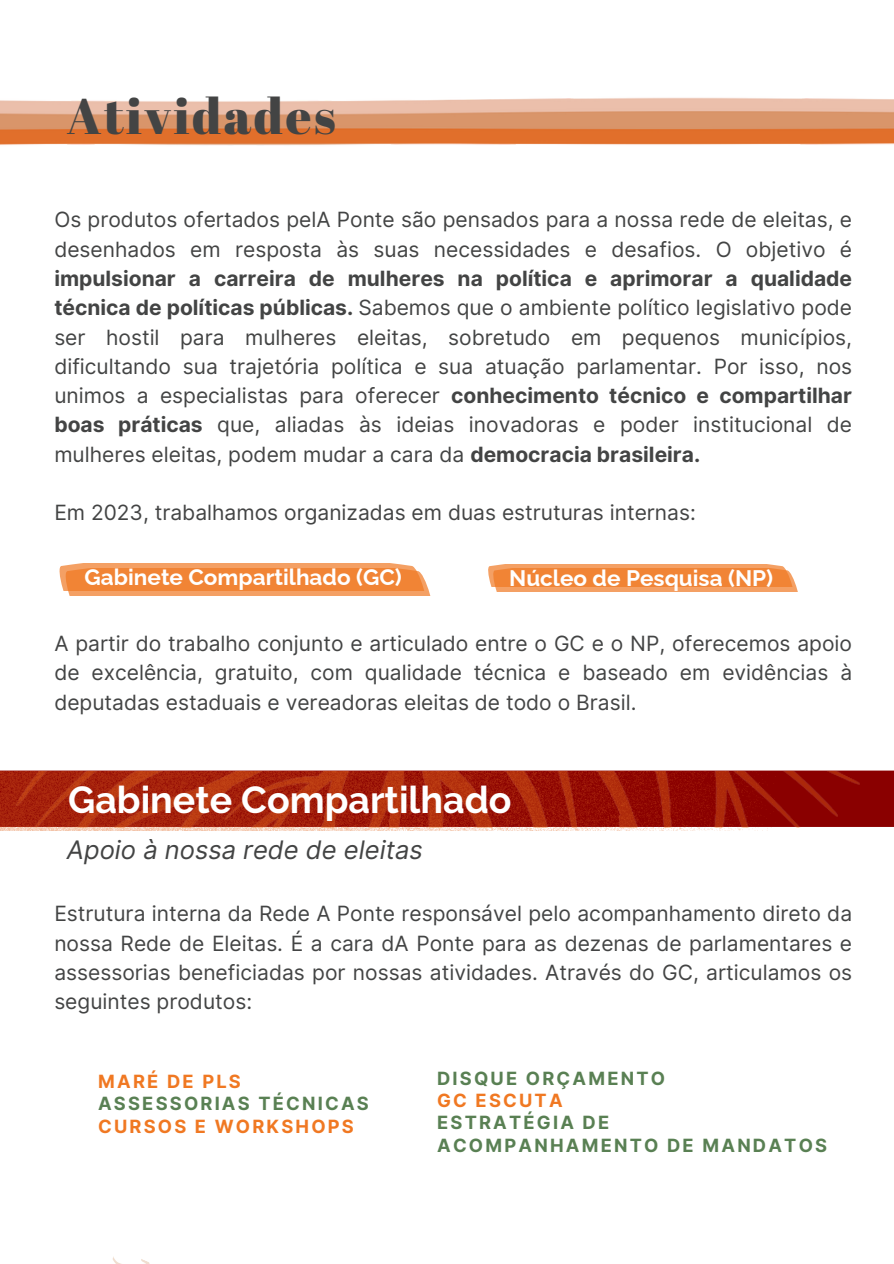
<style>
.page{position:relative;width:894px;height:1264px;background:#fff}
.page>*{position:absolute;margin:0;border:0;box-sizing:border-box;transform-origin:0 0}
.t1{font:49.95px "Abril Fatface";letter-spacing:.05em;color:#434444}
.t2{font:700 37.5px "Raleway";color:#fff}
.t3{font:italic 25.5px "Inter";color:#434444}
.t4{font:700 22.5px "Raleway";color:#fff}
.t5{font:21px/29.2px "Inter";color:#434444;text-align:justify}
.t6{font:700 18.3px "Inter";letter-spacing:.12em;color:#598053}
.t7{font:700 18.3px "Inter";letter-spacing:.12em;color:#f07822}
.s1{font-weight:700}
</style>
<div class="page">
<svg style="left:112px;top:1257px;width:37px;height:6px"></svg>
<img style="left:0;top:97px;width:893px;height:49px">
<svg style="left:488px;top:564px;width:310px;height:27px;background:#f29049"></svg>
<svg style="left:59px;top:564px;width:372px;height:32px;background:#f29049"></svg>
<svg style="left:0;top:771px;width:893px;height:59px;background:#a42513"></svg>
<h5 class="t1" style="left:67px;top:81px;width:270px">Atividades</h5>
<p class="t5" style="left:54px;top:205px;width:799px">Os produtos ofertados pelA Ponte são pensados para a nossa rede de eleitas, e desenhados em resposta às suas necessidades e desafios. O objetivo é <span class="s1">impulsionar a carreira de mulheres na política e aprimorar a qualidade técnica de políticas públicas.</span> Sabemos que o ambiente político legislativo pode ser hostil para mulheres eleitas, sobretudo em pequenos municípios, dificultando sua trajetória política e sua atuação parlamentar. Por isso, nos unimos a especialistas para oferecer <span class="s1">conhecimento técnico e compartilhar boas práticas</span> que, aliadas às ideias inovadoras e poder institucional de mulheres eleitas, podem mudar a cara da <span class="s1">democracia brasileira.</span></p>
<h4 class="t5" style="left:54px;top:498px;width:642px">Em 2023, trabalhamos organizadas em duas estruturas internas:</h4>
<p class="t4" style="left:85px;top:564px;width:318px">Gabinete Compartilhado (GC)</p>
<h5 class="t4" style="left:509px;top:564px;width:265px">Núcleo de Pesquisa (NP)</h5>
<p class="t5" style="left:54px;top:628px;width:799px">A partir do trabalho conjunto e articulado entre o GC e o NP, oferecemos apoio de excelência, gratuito, com qualidade técnica e baseado em evidências à deputadas estaduais e vereadoras eleitas de todo o Brasil.</p>
<h4 class="t2" style="left:68px;top:777px;width:445px">Gabinete Compartilhado</h4>
<h5 class="t3" style="left:67px;top:834px;width:357px">Apoio à nossa rede de eleitas</h5>
<p class="t5" style="left:54px;top:899px;width:799px">Estrutura interna da Rede A Ponte responsável pelo acompanhamento direto da nossa Rede de Eleitas. É a cara dA Ponte para as dezenas de parlamentares e assessorias beneficiadas por nossas atividades. Através do GC, articulamos os seguintes produtos:</p>
<h3 class="t7" style="left:98px;top:1070px;width:144px">MARÉ DE PLS</h3>
<h5 class="t6" style="left:98px;top:1092px;width:272px">ASSESSORIAS TÉCNICAS</h5>
<p class="t7" style="left:98px;top:1115px;width:257px">CURSOS E WORKSHOPS</p>
<p class="t6" style="left:437px;top:1066px;width:229px">DISQUE ORÇAMENTO</p>
<p class="t7" style="left:437px;top:1089px;width:127px">GC ESCUTA</p>
<p class="t6" style="left:437px;top:1111px;width:174px">ESTRATÉGIA DE</p>
<h2 class="t6" style="left:437px;top:1134px;width:391px">ACOMPANHAMENTO DE MANDATOS</h2>
</div>
